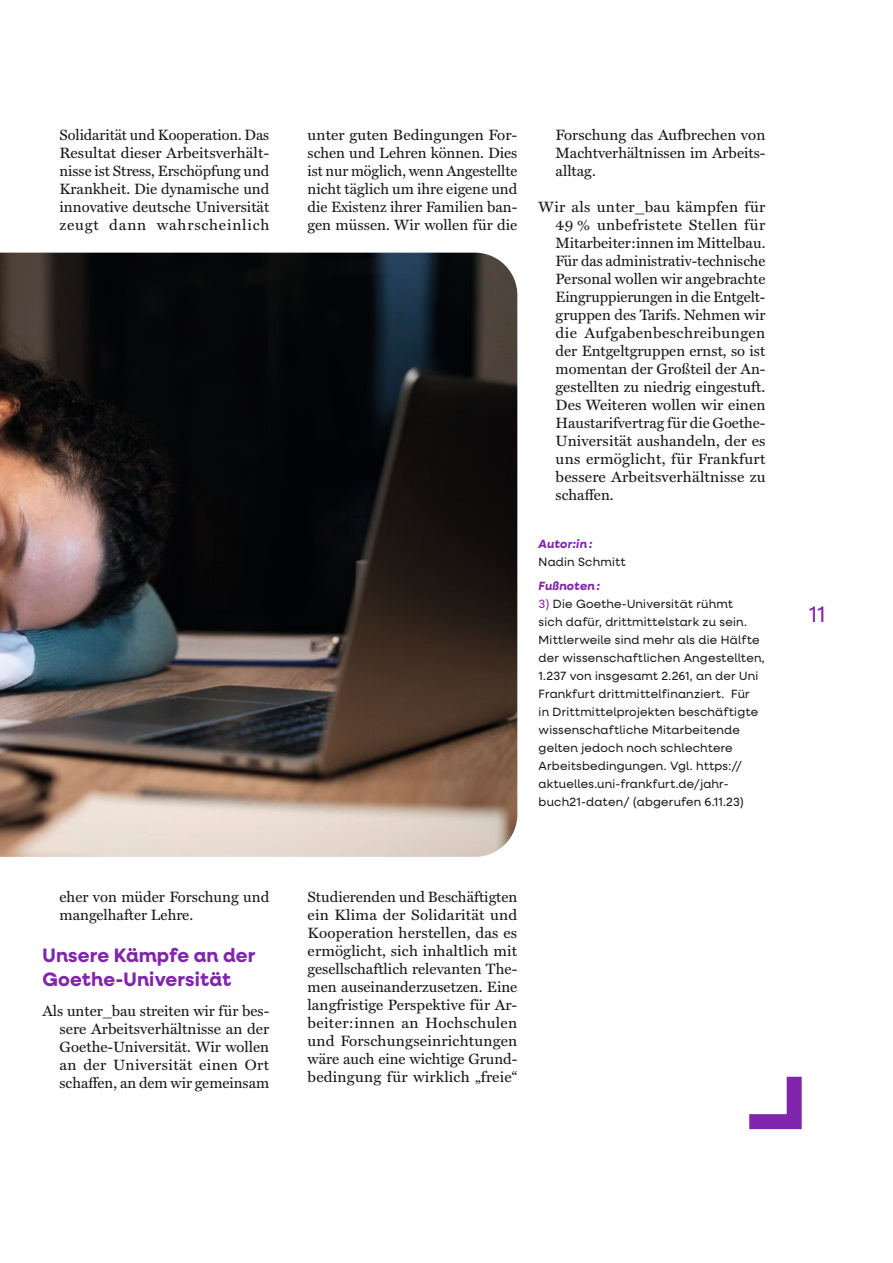
<style>
.page{position:relative;width:893px;height:1263px;background:#fff}
.page>*{position:absolute;margin:0;border:0;box-sizing:border-box;transform-origin:0 0}
.t1{font:22.5px "Neulis Neue";color:#8225ae}
.Subheadline{font:700 19.5px/24px "Neulis Neue";letter-spacing:.01em;color:#8225ae}
.Body_Text{font:15px/18px "Miller Text";color:#171818;text-align:justify}
.Fußnoten{font:12px/18px "Neulis Neue";letter-spacing:.02em;color:#171818}
.Fußnoten-2{font:italic 700 12px "Neulis Neue";letter-spacing:.02em;color:#8225ae}
.s1{color:#8225ae}
</style>
<div class="page">
<svg style="left:749px;top:1076px;width:53px;height:54px"></svg>
<img style="left:0;top:253px;width:517px;height:604px">
<p class="Body_Text" style="left:60px;top:124px;width:211px">Solidarität und Kooperation. Das Resultat dieser Arbeitsverhält&shy;nisse ist Stress, Erschöpfung und Krankheit. Die dynamische und innovative deutsche Universität zeugt dann wahrscheinlich</p>
<p class="Body_Text" style="left:60px;top:886px;width:211px">eher von müder Forschung und mangelhafter Lehre.</p>
<p class="Subheadline" style="left:43px;top:942px;width:215px">Unsere Kämpfe an der<br>Goethe-Universität</p>
<p class="Body_Text" style="left:60px;top:1000px;width:211px;text-indent:-17px">Als unter_bau streiten wir für bes&shy;sere Arbeitsverhältnisse an der Goethe-Universität. Wir wollen an der Universität einen Ort schaffen, an dem wir gemeinsam</p>
<p class="Body_Text" style="left:308px;top:124px;width:211px">unter guten Bedingungen For&shy;schen und Lehren können. Dies ist nur möglich, wenn Angestellte nicht täglich um ihre eigene und die Existenz ihrer Familien ban&shy;gen müssen. Wir wollen für die</p>
<p class="Body_Text" style="left:556px;top:124px;width:211px">Forschung das Aufbrechen von Machtverhältnissen im Arbeits&shy;alltag.</p>
<p class="Body_Text" style="left:556px;top:196px;width:211px;text-indent:-17px">Wir als unter_bau kämpfen für 49 % unbefristete Stellen für Mitarbeiter:innen im Mittelbau.<br>Für das administrativ-technische Personal wollen wir angebrachte Eingruppierungen in die Entgelt&shy;gruppen des Tarifs. Nehmen wir die Aufgabenbeschreibungen der Entgeltgruppen ernst, so ist momentan der Großteil der An&shy;gestellten zu niedrig eingestuft.<br>Des Weiteren wollen wir einen Haustarifvertrag für die Goethe-Universität aushandeln, der es uns ermöglicht, für Frankfurt bessere Arbeitsverhältnisse zu schaffen.</p>
<p class="Fußnoten-2" style="left:539px;top:535px;width:55px">Autor:in :</p>
<p class="Fußnoten" style="left:539px;top:552px;width:88px">Nadin Schmitt</p>
<p class="Fußnoten-2" style="left:539px;top:577px;width:63px">Fußnoten :</p>
<p class="Fußnoten" style="left:539px;top:594px;width:228px"><span class="s1">3)</span> Die Goethe-Universität rühmt<br>sich dafür, drittmittelstark zu sein.<br>Mittlerweile sind mehr als die Hälfte der wissenschaftlichen Angestellten, 1.237 von insgesamt 2.261, an der Uni Frankfurt drittmittelfinanziert. Für<br>in Drittmittelprojekten beschäftigte wissenschaftliche Mitarbeitende gelten jedoch noch schlechtere Arbeitsbedingungen. Vgl. https:// aktuelles.uni-frankfurt.de/jahr&shy;buch21-daten/ (abgerufen 6.11.23)</p>
<p class="Body_Text" style="left:308px;top:886px;width:211px">Studierenden und Beschäftigten ein Klima der Solidarität und Kooperation herstellen, das es ermöglicht, sich inhaltlich mit gesellschaftlich relevanten The&shy;men auseinanderzusetzen. Eine langfristige Perspektive für Ar&shy;beiter:innen an Hochschulen und Forschungseinrichtungen wäre auch eine wichtige Grund&shy;bedingung für wirklich „freie“</p>
<h1 class="t1" style="left:809px;top:599px;width:18px">11</h1>
</div>
